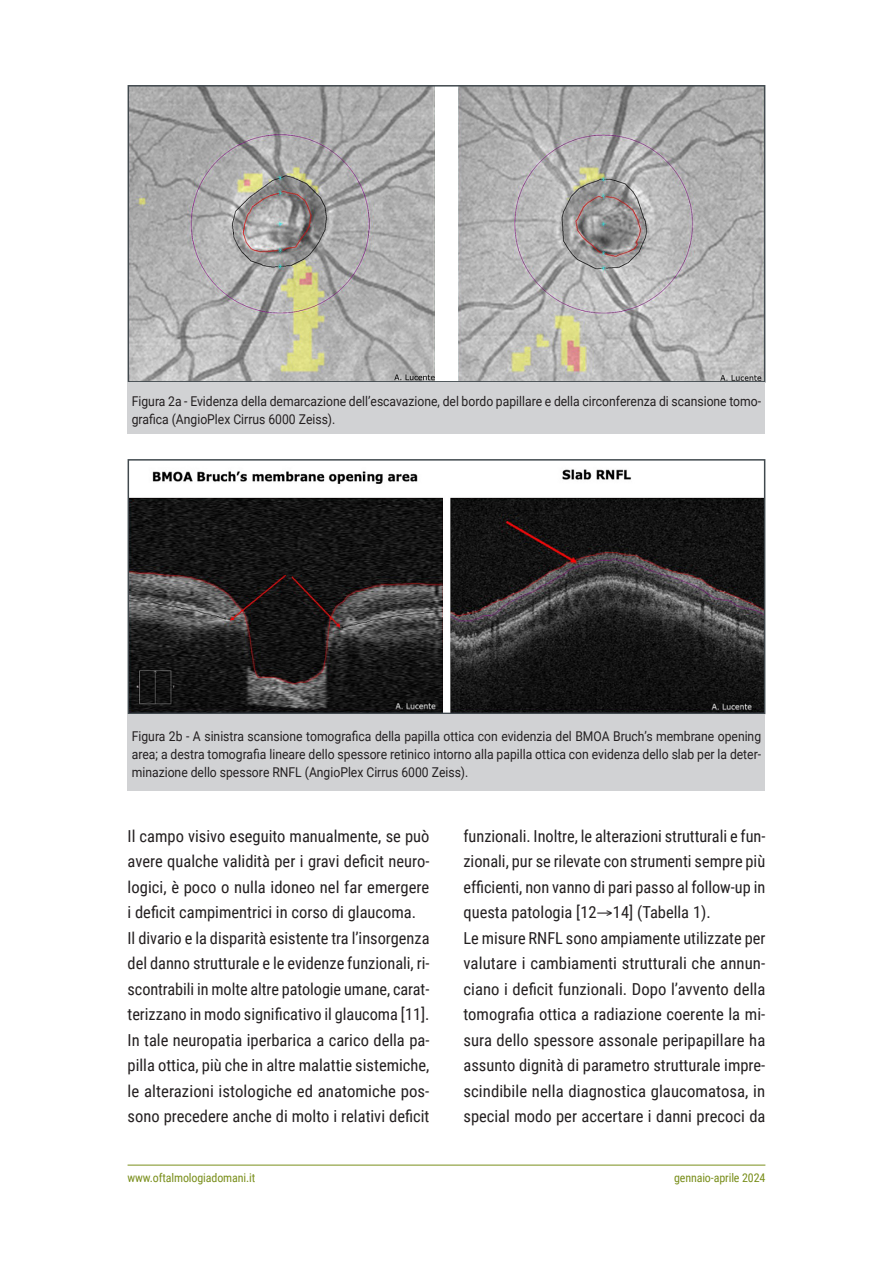
<style>
.page{position:relative;width:893px;height:1263px;background:#fff}
.page>*{position:absolute;margin:0;border:0;box-sizing:border-box;transform-origin:0 0}
.t1{font:16.5px/25.5px "Roboto Condensed";color:#231f20}
.t2{font:13.5px/18px "Roboto";color:#231f20;scale:.9 1}
.t3{font:12px "Roboto Condensed";letter-spacing:-.01em;color:#7a8f1c}
</style>
<div class="page">
<hr style="left:128px;top:1165px;width:637px;height:1px;background:#7a8f1c">
<img style="left:131px;top:88px;width:631px;height:292px">
<div style="left:128px;top:85px;width:637px;height:298px;border:2px solid #41494e"></div>
<img style="left:131px;top:469px;width:631px;height:242px">
<div style="left:128px;top:459px;width:637px;height:255px;border:2px solid #41494e"></div>
<div style="left:128px;top:383px;width:637px;height:51px;background:#d1d2d4"></div>
<div style="left:128px;top:714px;width:637px;height:77px;background:#d1d2d4"></div>
<p class="t2" style="left:132px;top:392px;width:701px">Figura 2a - Evidenza della demarcazione dell’escavazione, del bordo papillare e della circonferenza di scansione tomo&shy;grafica (AngioPlex Cirrus 6000 Zeiss).</p>
<p class="t2" style="left:132px;top:727px;width:701px;text-align:justify">Figura 2b - A sinistra scansione tomografica della papilla ottica con evidenzia del BMOA Bruch’s membrane opening area; a destra tomografia lineare dello spessore retinico intorno alla papilla ottica con evidenza dello slab per la deter&shy;minazione dello spessore RNFL (AngioPlex Cirrus 6000 Zeiss).</p>
<p class="t1" style="left:128px;top:822px;width:303px">Il campo visivo eseguito manualmente, se può avere qualche validità per i gravi deficit neuro&shy;logici, è poco o nulla idoneo nel far emergere i deficit campimentrici in corso di glaucoma.<br>Il divario e la disparità esistente tra l’insorgenza del danno strutturale e le evidenze funzionali, ri&shy;scontrabili in molte altre patologie umane, carat&shy;terizzano in modo significativo il glaucoma [11].<br>In tale neuropatia iperbarica a carico della pa&shy;pilla ottica, più che in altre malattie sistemiche, le alterazioni istologiche ed anatomiche pos&shy;sono precedere anche di molto i relativi deficit</p>
<p class="t1" style="left:463px;top:822px;width:303px">funzionali. Inoltre, le alterazioni strutturali e fun&shy;zionali, pur se rilevate con strumenti sempre più efficienti, non vanno di pari passo al follow-up in questa patologia [12→14] (Tabella 1).<br>Le misure RNFL sono ampiamente utilizzate per valutare i cambiamenti strutturali che annun&shy;ciano i deficit funzionali. Dopo l’avvento della tomografia ottica a radiazione coerente la mi&shy;sura dello spessore assonale peripapillare ha assunto dignità di parametro strutturale impre&shy;scindibile nella diagnostica glaucomatosa, in special modo per accertare i danni precoci da</p>
<p class="t3" style="left:128px;top:1169px;width:129px">www.oftalmologiadomani.it</p>
<p class="t3" style="left:674px;top:1169px;width:93px">gennaio-aprile 2024</p>
</div>
